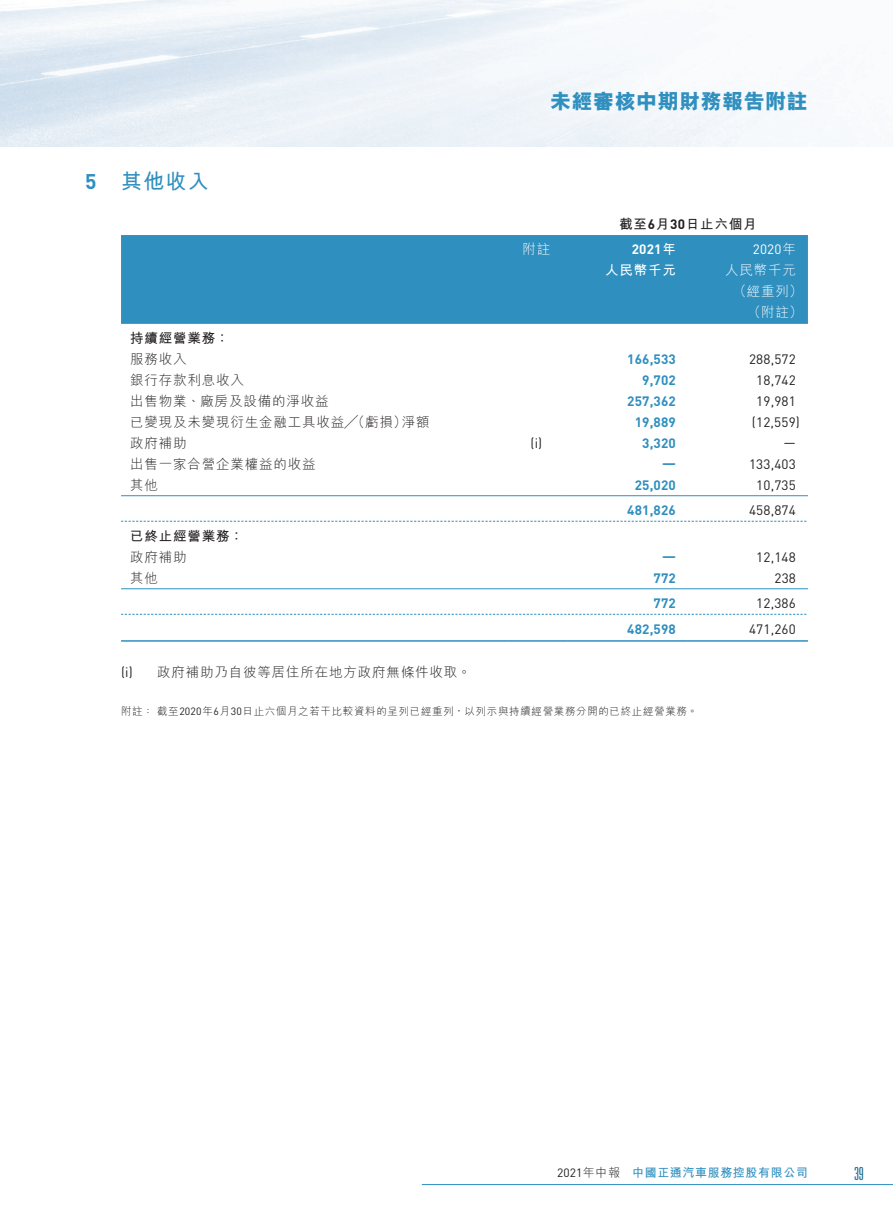
<style>
.page{position:relative;width:893px;height:1212px;background:#fff}
.page>*{position:absolute;margin:0;border:0;box-sizing:border-box;transform-origin:0 0}
.t1{font:800 21px "M Hei HK";letter-spacing:.025em;color:#2f8fbf}
._03_H1{font:700 21px "M Hei HK";color:#2f8fbf}
.t2{font:300 ultra-condensed 18px "Univers LT Std";color:#1f6d92}
._15_Table_Stub{font:300 13.5px "M Hei HK";letter-spacing:.06em;color:#231f20}
._01_Body_Text{font:13.5px "DIN Pro";letter-spacing:.01em;color:#231f20}
._01_Body_Text-2{font:700 13.5px "DIN Pro";letter-spacing:.01em;color:#2f8fbf}
._08____IN2{font:300 13.5px "M Hei HK";letter-spacing:.06em;color:#231f20}
._15_Table_Stub-2{font:700 13.5px "M Hei HK";letter-spacing:.06em;color:#231f20}
._01_Body_Text-3{font:300 13.5px "M Hei HK";letter-spacing:.06em;color:#fff}
._01_Body_Text-4{font:700 13.5px "M Hei HK";letter-spacing:.06em;color:#231f20}
._01_Body_Text-5{font:700 13.5px "DIN Pro";color:#fff}
._01_Body_Text-6{font:13.5px "DIN Pro";color:#fff}
._01_Body_Text-7{font:700 13.5px "M Hei HK";letter-spacing:.06em;color:#fff}
._15_Table_Stub-3{font:13.5px "DIN Pro";color:#231f20}
._15_Table_Stub-4{font:300 13.5px "M Hei HK";color:#fff}
.t3{font:700 12px "M Hei HK";letter-spacing:.05em;color:#2f8fbf}
._22____IN2__Note{font:300 10.5px "M Hei HK";letter-spacing:.06em;color:#231f20}
.s1{font-family:"DIN Pro"}
.s2{font-family:"M Hei HK"}
.s3{font-family:"M Hei HK";font-weight:300}
.s4{font-family:"DIN Pro";font-weight:400}
.s5{font-family:"DIN Pro";font-weight:400;color:#231f20}
.s6{font-weight:300;color:#231f20}
</style>
<div class="page">
<hr style="left:422px;top:1184px;width:471px;height:1px;background:#2f8fbf">
<div style="left:121px;top:235px;width:687px;height:88px;background:#2f8fbf"></div>
<hr style="left:121px;top:323px;width:387px;height:1px;background:#2f8fbf">
<hr style="left:508px;top:323px;width:60px;height:1px;background:#2f8fbf">
<hr style="left:568px;top:323px;width:120px;height:1px;background:#2f8fbf">
<hr style="left:688px;top:323px;width:120px;height:1px;background:#2f8fbf">
<hr style="left:121px;top:495px;width:387px;height:1px;background:#2f8fbf">
<hr style="left:508px;top:495px;width:60px;height:1px;background:#2f8fbf">
<hr style="left:568px;top:495px;width:120px;height:1px;background:#2f8fbf">
<hr style="left:688px;top:495px;width:120px;height:1px;background:#2f8fbf">
<svg style="left:121px;top:521px;width:685px;height:1px"></svg>
<hr style="left:121px;top:588px;width:387px;height:1px;background:#2f8fbf">
<hr style="left:508px;top:588px;width:60px;height:1px;background:#2f8fbf">
<hr style="left:568px;top:588px;width:120px;height:1px;background:#2f8fbf">
<hr style="left:688px;top:588px;width:120px;height:1px;background:#2f8fbf">
<svg style="left:121px;top:614px;width:685px;height:1px"></svg>
<hr style="left:121px;top:640px;width:387px;height:2px;background:#2f8fbf">
<hr style="left:508px;top:640px;width:60px;height:2px;background:#2f8fbf">
<hr style="left:568px;top:640px;width:120px;height:2px;background:#2f8fbf">
<hr style="left:688px;top:640px;width:120px;height:2px;background:#2f8fbf">
<p class="_03_H1" style="left:85px;top:166px;width:125px"><span class="s1">5</span> 其他收入</p>
<h1 class="t1" style="left:550px;top:88px;width:259px">未經審核中期財務報告附註</h1>
<p class="_01_Body_Text-4" style="left:619px;top:214px;width:139px">截至<span class="s1">6</span>月<span class="s1">30</span>日止六個月</p>
<p class="_15_Table_Stub-4" style="left:522px;top:240px;width:29px">附註</p>
<p class="_01_Body_Text-5" style="left:632px;top:240px;width:46px">2021<span class="s2">年</span></p>
<p class="_01_Body_Text-6" style="left:753px;top:240px;width:45px">2020<span class="s3">年</span></p>
<p class="_01_Body_Text-7" style="left:605px;top:261px;width:72px">人民幣千元</p>
<p class="_01_Body_Text-3" style="left:725px;top:261px;width:72px">人民幣千元</p>
<p class="_01_Body_Text-3" style="left:733px;top:282px;width:71px">（經重列）</p>
<p class="_01_Body_Text-3" style="left:747px;top:303px;width:57px">（附註）</p>
<p class="_15_Table_Stub-2" style="left:130px;top:328px;width:100px">持續經營業務：</p>
<p class="_15_Table_Stub" style="left:130px;top:349px;width:58px">服務收入</p>
<p class="_01_Body_Text-2" style="left:627px;top:350px;width:50px">166,533</p>
<p class="_01_Body_Text" style="left:749px;top:350px;width:48px">288,572</p>
<p class="_15_Table_Stub" style="left:130px;top:370px;width:115px">銀行存款利息收入</p>
<p class="_01_Body_Text-2" style="left:642px;top:371px;width:35px">9,702</p>
<p class="_01_Body_Text" style="left:756px;top:371px;width:41px">18,742</p>
<p class="_15_Table_Stub" style="left:130px;top:391px;width:200px">出售物業、廠房及設備的淨收益</p>
<p class="_01_Body_Text-2" style="left:627px;top:392px;width:50px">257,362</p>
<p class="_01_Body_Text" style="left:756px;top:392px;width:41px">19,981</p>
<p class="_15_Table_Stub" style="left:130px;top:412px;width:301px">已變現及未變現衍生金融工具收益╱（虧損）淨額</p>
<p class="_01_Body_Text-2" style="left:635px;top:413px;width:43px">19,889</p>
<p class="_01_Body_Text" style="left:752px;top:413px;width:49px">(12,559)</p>
<p class="_15_Table_Stub" style="left:130px;top:433px;width:58px">政府補助</p>
<p class="_15_Table_Stub-3" style="left:530px;top:434px;width:13px">(i)</p>
<p class="_01_Body_Text-2" style="left:642px;top:434px;width:35px">3,320</p>
<p class="_01_Body_Text" style="left:784px;top:432px;width:14px">—</p>
<p class="_15_Table_Stub" style="left:130px;top:454px;width:187px">出售一家合營企業權益的收益</p>
<p class="_01_Body_Text-2" style="left:662px;top:453px;width:15px">—</p>
<p class="_01_Body_Text" style="left:749px;top:455px;width:48px">133,403</p>
<p class="_15_Table_Stub" style="left:130px;top:475px;width:29px">其他</p>
<p class="_01_Body_Text-2" style="left:635px;top:476px;width:43px">25,020</p>
<p class="_01_Body_Text" style="left:756px;top:476px;width:41px">10,735</p>
<p class="_01_Body_Text-2" style="left:627px;top:501px;width:50px">481,826</p>
<p class="_01_Body_Text" style="left:749px;top:501px;width:48px">458,874</p>
<p class="_15_Table_Stub-2" style="left:130px;top:526px;width:115px">已終止經營業務：</p>
<p class="_15_Table_Stub" style="left:130px;top:547px;width:58px">政府補助</p>
<p class="_01_Body_Text-2" style="left:662px;top:546px;width:15px">—</p>
<p class="_01_Body_Text" style="left:756px;top:548px;width:41px">12,148</p>
<p class="_15_Table_Stub" style="left:130px;top:568px;width:29px">其他</p>
<p class="_01_Body_Text-2" style="left:654px;top:569px;width:24px">772</p>
<p class="_01_Body_Text" style="left:774px;top:569px;width:23px">238</p>
<p class="_01_Body_Text-2" style="left:654px;top:594px;width:24px">772</p>
<p class="_01_Body_Text" style="left:756px;top:594px;width:41px">12,386</p>
<p class="_01_Body_Text-2" style="left:627px;top:620px;width:50px">482,598</p>
<p class="_01_Body_Text" style="left:749px;top:620px;width:48px">471,260</p>
<p class="_08____IN2" style="left:121px;top:663px;width:352px"><span class="s4">(i)</span> 政府補助乃自彼等居住所在地方政府無條件收取。</p>
<p class="_22____IN2__Note" style="left:121px;top:703px;width:578px">附註：截至<span class="s4">2020</span>年<span class="s4">6</span>月<span class="s4">30</span>日止六個月之若干比較資料的呈列已經重列，以列示與持續經營業務分開的已終止經營業務。</p>
<p class="t3" style="left:557px;top:1163px;width:252px"><span class="s5">2021</span><span class="s6">年中報</span> 中國正通汽車服務控股有限公司</p>
<h2 class="t2" style="left:854px;top:1164px;width:11px">39</h2>
</div>
